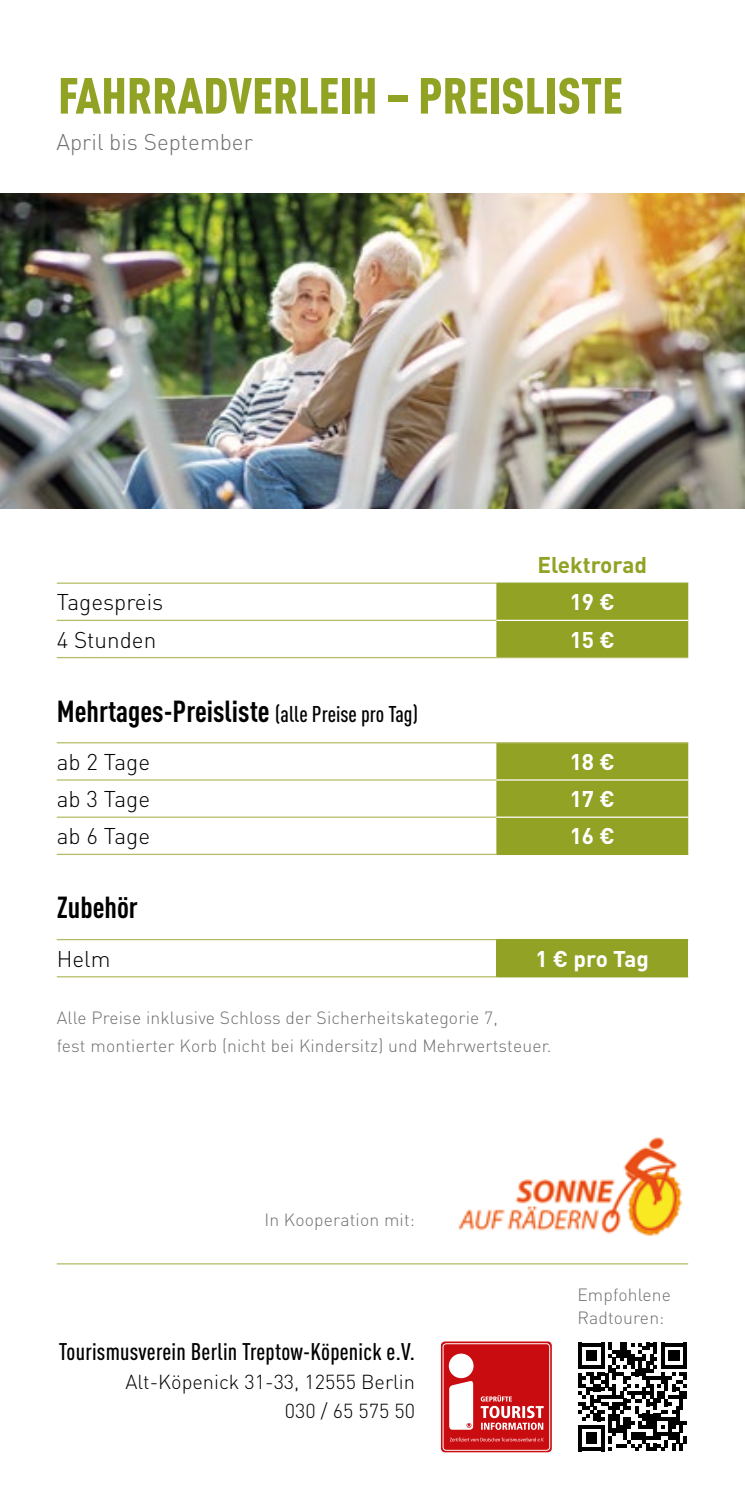
<style>
.page{position:relative;width:745px;height:1489px;background:#fff}
.page>*{position:absolute;margin:0;border:0;box-sizing:border-box;transform-origin:0 0}
.t1{font:900 50px "DIN Cond";color:#91a224}
.t2{font:700 30px "DIN Cond";color:#000}
.t3{font:500 23.75px "DIN Cond";letter-spacing:.01em;color:#000}
.t4{font:300 22.5px "DIN Pro";color:#000}
.t5{font:700 22.5px "DIN Pro";color:#fff}
.t6{font:300 22.5px "DIN Pro";color:#706f6f}
.t7{font:700 22.5px "DIN Pro";color:#91a224}
.t8{font:300 20px/29px "DIN Pro";color:#000;text-align:right}
.t9{font:300 17.5px/27.5px "DIN Pro";letter-spacing:.01em;color:#706f6f}
.s1{font-weight:500;font-size:22.5px}
</style>
<div class="page">
<svg style="left:578px;top:1342px;width:108px;height:108px"></svg>
<svg style="left:440px;top:1341px;width:111px;height:111px"></svg>
<svg style="left:496px;top:583px;width:191px;height:270px;fill:#91a224"></svg>
<div style="left:496px;top:939px;width:191px;height:37px;background:#91a224"></div>
<hr style="left:496px;top:938px;width:191px;height:2px;background:#91a224">
<hr style="left:496px;top:976px;width:191px;height:1px;background:#91a224">
<hr style="left:496px;top:619px;width:191px;height:2px;background:#fff">
<hr style="left:496px;top:779px;width:191px;height:1px;background:#fff">
<hr style="left:496px;top:816px;width:191px;height:1px;background:#fff">
<hr style="left:496px;top:582px;width:191px;height:1px;background:#91a224">
<hr style="left:496px;top:853px;width:191px;height:2px;background:#91a224">
<hr style="left:57px;top:582px;width:439px;height:1px;background:#b4bb65">
<hr style="left:57px;top:619px;width:439px;height:2px;background:#b4bb65">
<hr style="left:57px;top:657px;width:439px;height:1px;background:#b4bb65">
<hr style="left:496px;top:657px;width:191px;height:1px;background:#b4bb65">
<hr style="left:496px;top:742px;width:191px;height:1px;background:#b4bb65">
<hr style="left:57px;top:742px;width:439px;height:1px;background:#b4bb65">
<hr style="left:57px;top:779px;width:439px;height:1px;background:#b4bb65">
<hr style="left:57px;top:816px;width:439px;height:1px;background:#b4bb65">
<hr style="left:57px;top:853px;width:439px;height:2px;background:#b4bb65">
<hr style="left:57px;top:938px;width:439px;height:2px;background:#b4bb65">
<hr style="left:57px;top:976px;width:439px;height:1px;background:#b4bb65">
<hr style="left:57px;top:1263px;width:630px;height:1px;background:#b4bb65">
<img style="left:458px;top:1137px;width:224px;height:99px">
<img style="left:0;top:193px;width:744px;height:315px">
<h1 class="t1" style="left:58px;top:64px;width:566px">FAHRRADVERLEIH – PREISLISTE</h1>
<p class="t6" style="left:57px;top:128px;width:198px">April bis September</p>
<p class="t7" style="left:537px;top:550px;width:111px">Elektrorad</p>
<p class="t4" style="left:57px;top:588px;width:108px">Tagespreis</p>
<p class="t5" style="left:569px;top:587px;width:47px">19 €</p>
<p class="t4" style="left:57px;top:625px;width:101px">4 Stunden</p>
<p class="t5" style="left:569px;top:624px;width:47px">15 €</p>
<h2 class="t2" style="left:57px;top:692px;width:362px">Mehrtages-Preisliste <span class="s1">(alle Preise pro Tag)</span></h2>
<p class="t4" style="left:57px;top:747px;width:95px">ab 2 Tage</p>
<p class="t5" style="left:569px;top:747px;width:47px">18 €</p>
<p class="t4" style="left:57px;top:785px;width:95px">ab 3 Tage</p>
<p class="t5" style="left:569px;top:784px;width:47px">17 €</p>
<p class="t4" style="left:57px;top:822px;width:95px">ab 6 Tage</p>
<p class="t5" style="left:569px;top:821px;width:47px">16 €</p>
<h2 class="t2" style="left:57px;top:889px;width:83px">Zubehör</h2>
<p class="t4" style="left:57px;top:944px;width:55px">Helm</p>
<p class="t5" style="left:535px;top:943px;width:115px">1 € pro Tag</p>
<p class="t9" style="left:57px;top:1003px;width:496px">Alle Preise inklusive Schloss der Sicherheitskategorie 7,<br>fest montierter Korb (nicht bei Kindersitz) und Mehrwertsteuer.</p>
<p class="t9" style="left:264px;top:1205px;width:152px">In Kooperation mit:</p>
<h3 class="t3" style="left:59px;top:1337px;width:357px">Tourismusverein Berlin Treptow-Köpenick e.V.</h3>
<p class="t8" style="left:125px;top:1366px;width:291px">Alt-Köpenick 31-33, 12555 Berlin<br>030 / 65 575 50</p>
<p class="t9" style="left:577px;top:1283px;width:95px;line-height:22.5px">Empfohlene<br>Radtouren:</p>
</div>
